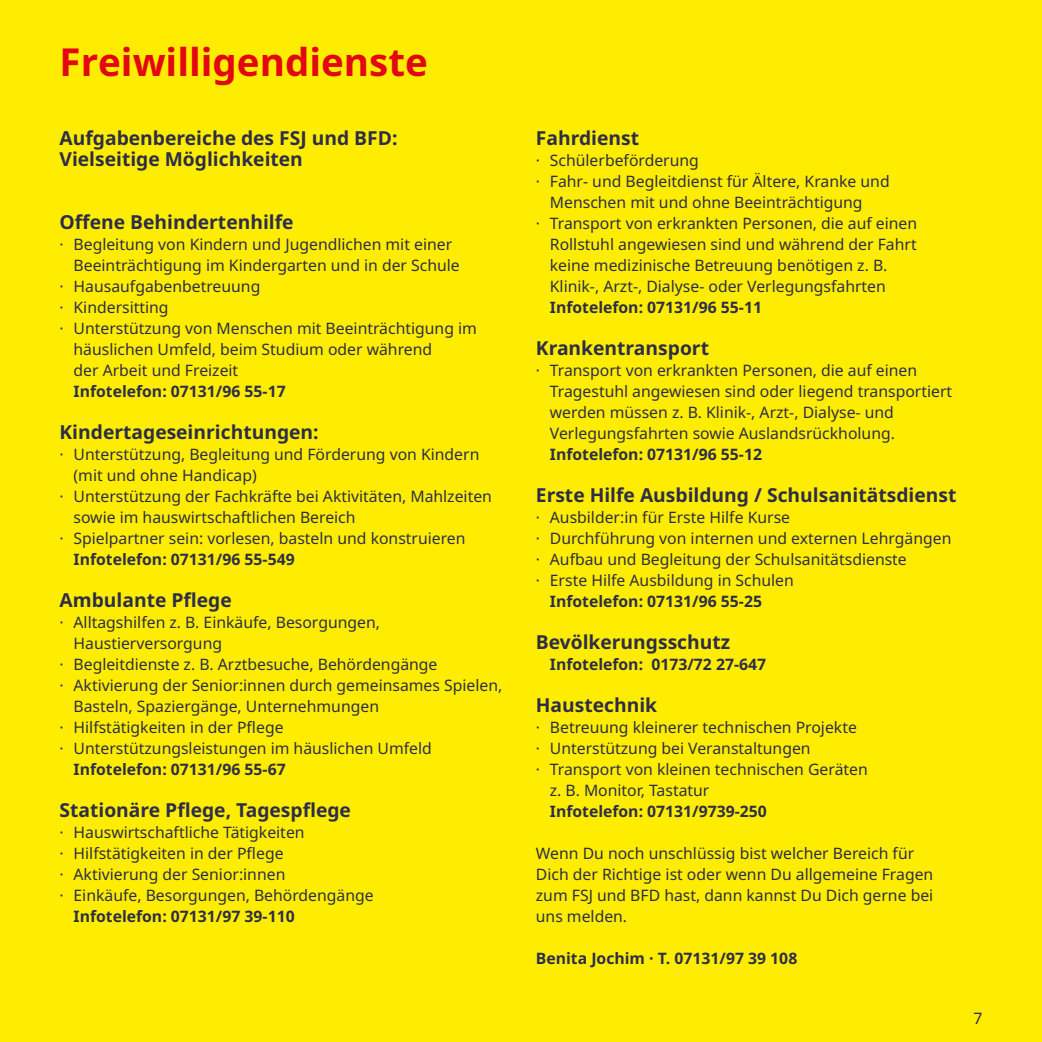
<style>
.page{position:relative;width:1042px;height:1042px;background:#ffed00}
.page>*{position:absolute;margin:0;border:0;box-sizing:border-box;transform-origin:0 0}
.t1{font:700 38.5px "Noto Sans";color:#e30613}
.t2{font:700 19.25px/21px "Noto Sans";color:#2c2d48}
.t3{font:15.75px/21px "Noto Sans";color:#2c2d48}
.t4{font:700 15.75px "Noto Sans";color:#2c2d48}
</style>
<div class="page">
<h1 class="t1" style="left:60px;top:40px;width:370px">Freiwilligendienste</h1>
<p class="t2" style="left:60px;top:127px;width:339px">Aufgabenbereiche des FSJ und BFD:<br>Vielseitige Möglichkeiten</p>
<p class="t2" style="left:60px;top:211px;width:236px">Offene Behindertenhilfe</p>
<p class="t3" style="left:60px;top:234px;width:394px">· Begleitung von Kindern und Jugendlichen mit einer</p>
<p class="t3" style="left:74px;top:255px;width:388px">Beeinträchtigung im Kindergarten und in der Schule</p>
<p class="t3" style="left:60px;top:276px;width:202px">· Hausaufgabenbetreuung</p>
<p class="t3" style="left:60px;top:297px;width:111px">· Kindersitting</p>
<p class="t3" style="left:60px;top:318px;width:419px">· Unterstützung von Menschen mit Beeinträchtigung im</p>
<p class="t3" style="left:74px;top:339px;width:360px">häuslichen Umfeld, beim Studium oder während</p>
<p class="t3" style="left:74px;top:360px;width:166px">der Arbeit und Freizeit</p>
<p class="t4" style="left:74px;top:382px;width:214px">Infotelefon: 07131/96 55-17</p>
<p class="t2" style="left:60px;top:421px;width:261px">Kindertageseinrichtungen:</p>
<p class="t3" style="left:60px;top:444px;width:421px">· Unterstützung, Begleitung und Förderung von Kindern</p>
<p class="t3" style="left:74px;top:465px;width:185px">(mit und ohne Handicap)</p>
<p class="t3" style="left:60px;top:486px;width:434px">· Unterstützung der Fachkräfte bei Aktivitäten, Mahlzeiten</p>
<p class="t3" style="left:74px;top:507px;width:284px">sowie im hauswirtschaftlichen Bereich</p>
<p class="t3" style="left:60px;top:528px;width:407px">· Spielpartner sein: vorlesen, basteln und konstruieren</p>
<p class="t4" style="left:74px;top:550px;width:223px">Infotelefon: 07131/96 55-549</p>
<p class="t2" style="left:60px;top:589px;width:174px">Ambulante Pflege</p>
<p class="t3" style="left:60px;top:612px;width:322px">· Alltagshilfen z. B. Einkäufe, Besorgungen,</p>
<p class="t3" style="left:74px;top:633px;width:150px">Haustierversorgung</p>
<p class="t3" style="left:60px;top:654px;width:379px">· Begleitdienste z. B. Arztbesuche, Behördengänge</p>
<p class="t3" style="left:60px;top:675px;width:444px">· Aktivierung der Senior:innen durch gemeinsames Spielen,</p>
<p class="t3" style="left:74px;top:696px;width:307px">Basteln, Spaziergänge, Unternehmungen</p>
<p class="t3" style="left:60px;top:717px;width:225px">· Hilfstätigkeiten in der Pflege</p>
<p class="t3" style="left:60px;top:738px;width:374px">· Unterstützungsleistungen im häuslichen Umfeld</p>
<p class="t4" style="left:74px;top:760px;width:214px">Infotelefon: 07131/96 55-67</p>
<p class="t2" style="left:60px;top:799px;width:293px">Stationäre Pflege, Tagespflege</p>
<p class="t3" style="left:60px;top:822px;width:316px">· Hauswirtschaftliche Tätigkeiten<br>· Hilfstätigkeiten in der Pflege<br>· Aktivierung der Senior:innen<br>· Einkäufe, Besorgungen, Behördengänge</p>
<p class="t4" style="left:74px;top:907px;width:223px">Infotelefon: 07131/97 39-110</p>
<p class="t2" style="left:536px;top:127px;width:105px">Fahrdienst</p>
<p class="t3" style="left:536px;top:150px;width:165px">· Schülerbeförderung</p>
<p class="t3" style="left:536px;top:171px;width:355px">· Fahr- und Begleitdienst für Ältere, Kranke und</p>
<p class="t3" style="left:550px;top:192px;width:314px">Menschen mit und ohne Beeinträchtigung</p>
<p class="t3" style="left:536px;top:213px;width:383px">· Transport von erkrankten Personen, die auf einen</p>
<p class="t3" style="left:550px;top:234px;width:368px">Rollstuhl angewiesen sind und während der Fahrt</p>
<p class="t3" style="left:550px;top:255px;width:339px">keine medizinische Betreuung benötigen z. B.</p>
<p class="t3" style="left:550px;top:276px;width:337px">Klinik-, Arzt-, Dialyse- oder Verlegungsfahrten</p>
<p class="t4" style="left:550px;top:298px;width:214px">Infotelefon: 07131/96 55-11</p>
<p class="t2" style="left:536px;top:337px;width:175px">Krankentransport</p>
<p class="t3" style="left:550px;top:360px;width:404px;text-indent:-14px">· Transport von erkrankten Personen, die auf einen Tragestuhl angewiesen sind oder liegend transportiert werden müssen z. B. Klinik-, Arzt-, Dialyse- und Verlegungsfahrten sowie Auslandsrückholung.</p>
<p class="t4" style="left:550px;top:445px;width:214px">Infotelefon: 07131/96 55-12</p>
<p class="t2" style="left:536px;top:484px;width:422px">Erste Hilfe Ausbildung / Schulsanitätsdienst</p>
<p class="t3" style="left:536px;top:507px;width:417px">· Ausbilder:in für Erste Hilfe Kurse<br>· Durchführung von internen und externen Lehrgängen · Aufbau und Begleitung der Schulsanitätsdienste<br>· Erste Hilfe Ausbildung in Schulen</p>
<p class="t4" style="left:550px;top:592px;width:214px">Infotelefon: 07131/96 55-25</p>
<p class="t2" style="left:536px;top:631px;width:196px">Bevölkerungsschutz</p>
<p class="t4" style="left:550px;top:655px;width:218px">Infotelefon: 0173/72 27-647</p>
<p class="t2" style="left:536px;top:694px;width:123px">Haustechnik</p>
<p class="t3" style="left:536px;top:717px;width:322px">· Betreuung kleinerer technischen Projekte</p>
<p class="t3" style="left:536px;top:738px;width:276px">· Unterstützung bei Veranstaltungen</p>
<p class="t3" style="left:536px;top:759px;width:333px">· Transport von kleinen technischen Geräten</p>
<p class="t3" style="left:550px;top:780px;width:161px">z. B. Monitor, Tastatur</p>
<p class="t4" style="left:550px;top:802px;width:219px">Infotelefon: 07131/9739-250</p>
<p class="t3" style="left:536px;top:843px;width:399px">Wenn Du noch unschlüssig bist welcher Bereich für Dich der Richtige ist oder wenn Du allgemeine Fragen zum FSJ und BFD hast, dann kannst Du Dich gerne bei uns melden.</p>
<p class="t4" style="left:536px;top:949px;width:263px">Benita Jochim · T. 07131/97 39 108</p>
<p class="t3" style="left:973px;top:1008px;width:11px">7</p>
</div>
